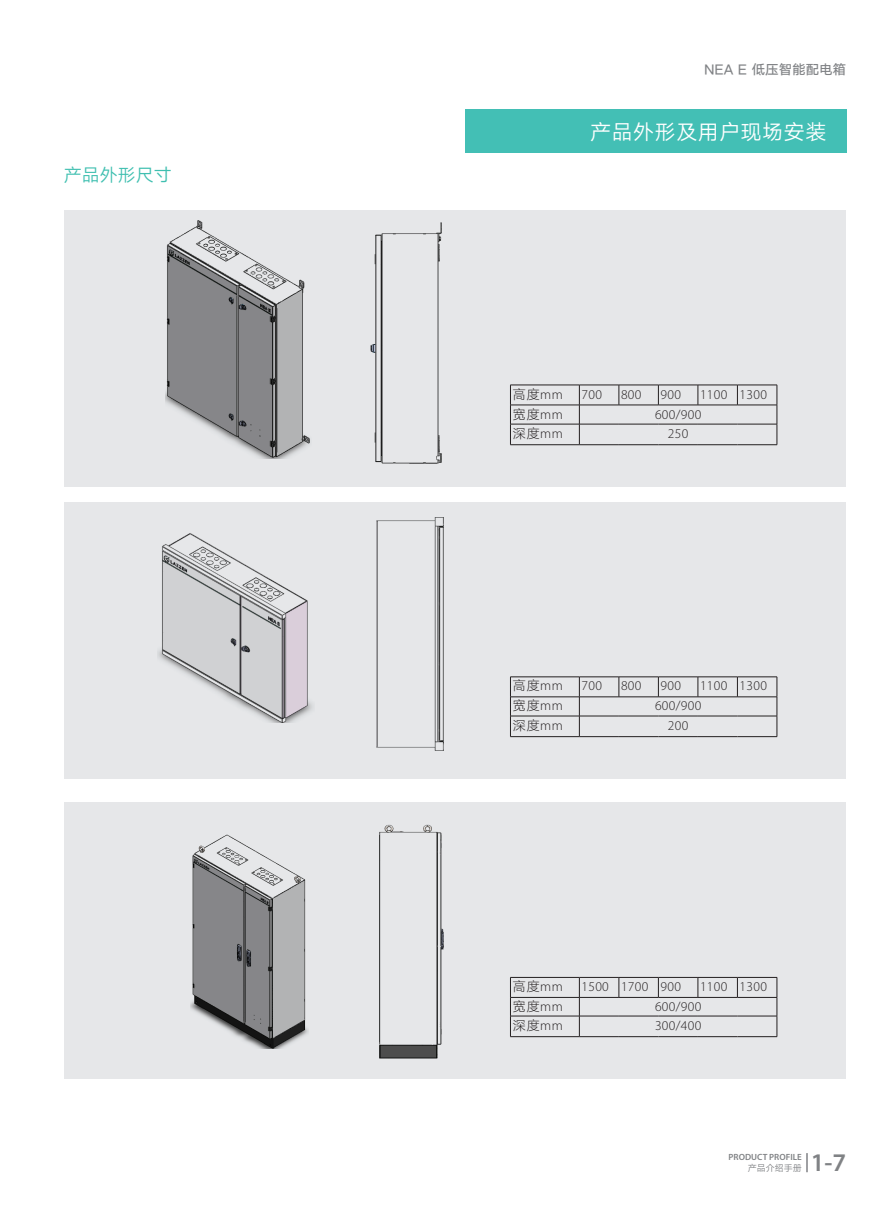
<style>
.page{position:relative;width:893px;height:1212px;background:#fff}
.page>*{position:absolute;margin:0;border:0;box-sizing:border-box;transform-origin:0 0}
.t1{font:600 25.5px "Myriad Pro";color:#808285}
.t2{font:21px "HY Qi Hei EZS";letter-spacing:.025em;color:#fff}
.t3{font:18px "HY Qi Hei EZS";color:#3fbfb0}
.t4{font:300 13.5px "Myriad Pro";letter-spacing:.025em;color:#231f20}
.t5{font:13.5px "HY Qi Hei DZS";letter-spacing:.025em;color:#231f20}
.t6{font:13.5px "HY Qi Hei FZS";color:#808285}
.t7{font:600 9px "Myriad Pro";color:#808285}
.t8{font:9px "HY Qi Hei EZS";color:#808285}
.s1{font-family:"Myriad Pro";font-weight:300}
</style>
<div class="page">
<svg style="left:806px;top:1153px;width:2px;height:19px"></svg>
<div style="left:65px;top:210px;width:781px;height:276px;background:#e6e7e9"></div>
<div style="left:65px;top:502px;width:781px;height:276px;background:#e6e7e9"></div>
<div style="left:65px;top:802px;width:781px;height:277px;background:#e6e7e9"></div>
<img style="left:157px;top:533px;width:156px;height:190px">
<div style="left:465px;top:109px;width:381px;height:43px;background:#43bfb5"></div>
<img style="left:190px;top:834px;width:118px;height:214px">
<img style="left:165px;top:220px;width:145px;height:238px">
<img style="left:370px;top:222px;width:72px;height:242px">
<hr style="left:510px;top:385px;width:69px;height:1px;background:#231f20">
<hr style="left:579px;top:385px;width:40px;height:1px;background:#231f20">
<hr style="left:619px;top:385px;width:39px;height:1px;background:#231f20">
<svg style="left:619px;top:385px;width:1px;height:20px"></svg>
<hr style="left:658px;top:385px;width:40px;height:1px;background:#231f20">
<svg style="left:658px;top:385px;width:1px;height:20px"></svg>
<hr style="left:698px;top:385px;width:39px;height:1px;background:#231f20">
<svg style="left:698px;top:385px;width:1px;height:20px"></svg>
<hr style="left:737px;top:385px;width:40px;height:1px;background:#231f20">
<svg style="left:737px;top:385px;width:1px;height:20px"></svg>
<hr style="left:510px;top:405px;width:69px;height:1px;background:#231f20">
<hr style="left:579px;top:405px;width:40px;height:1px;background:#231f20">
<hr style="left:619px;top:405px;width:39px;height:1px;background:#231f20">
<hr style="left:658px;top:405px;width:40px;height:1px;background:#231f20">
<hr style="left:698px;top:405px;width:39px;height:1px;background:#231f20">
<hr style="left:737px;top:405px;width:40px;height:1px;background:#231f20">
<hr style="left:510px;top:424px;width:69px;height:1px;background:#231f20">
<svg style="left:510px;top:385px;width:1px;height:59px"></svg>
<hr style="left:579px;top:424px;width:40px;height:1px;background:#231f20">
<svg style="left:579px;top:385px;width:1px;height:59px"></svg>
<hr style="left:619px;top:424px;width:39px;height:1px;background:#231f20">
<hr style="left:658px;top:424px;width:40px;height:1px;background:#231f20">
<hr style="left:698px;top:424px;width:39px;height:1px;background:#231f20">
<hr style="left:737px;top:424px;width:40px;height:1px;background:#231f20">
<svg style="left:777px;top:385px;width:1px;height:59px"></svg>
<hr style="left:510px;top:444px;width:69px;height:1px;background:#231f20">
<hr style="left:579px;top:444px;width:40px;height:1px;background:#231f20">
<hr style="left:619px;top:444px;width:39px;height:1px;background:#231f20">
<hr style="left:658px;top:444px;width:40px;height:1px;background:#231f20">
<hr style="left:698px;top:444px;width:39px;height:1px;background:#231f20">
<hr style="left:737px;top:444px;width:40px;height:1px;background:#231f20">
<hr style="left:510px;top:676px;width:69px;height:1px;background:#231f20">
<hr style="left:579px;top:676px;width:40px;height:1px;background:#231f20">
<hr style="left:619px;top:676px;width:39px;height:1px;background:#231f20">
<svg style="left:619px;top:677px;width:1px;height:19px"></svg>
<hr style="left:658px;top:676px;width:40px;height:1px;background:#231f20">
<svg style="left:658px;top:677px;width:1px;height:19px"></svg>
<hr style="left:698px;top:676px;width:39px;height:1px;background:#231f20">
<svg style="left:698px;top:677px;width:1px;height:19px"></svg>
<hr style="left:737px;top:676px;width:40px;height:1px;background:#231f20">
<svg style="left:737px;top:677px;width:1px;height:19px"></svg>
<hr style="left:510px;top:696px;width:69px;height:1px;background:#231f20">
<hr style="left:579px;top:696px;width:40px;height:1px;background:#231f20">
<hr style="left:619px;top:696px;width:39px;height:1px;background:#231f20">
<hr style="left:658px;top:696px;width:40px;height:1px;background:#231f20">
<hr style="left:698px;top:696px;width:39px;height:1px;background:#231f20">
<hr style="left:737px;top:696px;width:40px;height:1px;background:#231f20">
<hr style="left:510px;top:716px;width:69px;height:1px;background:#231f20">
<svg style="left:510px;top:677px;width:1px;height:59px"></svg>
<hr style="left:579px;top:716px;width:40px;height:1px;background:#231f20">
<svg style="left:579px;top:677px;width:1px;height:59px"></svg>
<hr style="left:619px;top:716px;width:39px;height:1px;background:#231f20">
<hr style="left:658px;top:716px;width:40px;height:1px;background:#231f20">
<hr style="left:698px;top:716px;width:39px;height:1px;background:#231f20">
<hr style="left:737px;top:716px;width:40px;height:1px;background:#231f20">
<svg style="left:777px;top:677px;width:1px;height:59px"></svg>
<hr style="left:510px;top:736px;width:69px;height:1px;background:#231f20">
<hr style="left:579px;top:736px;width:40px;height:1px;background:#231f20">
<hr style="left:619px;top:736px;width:39px;height:1px;background:#231f20">
<hr style="left:658px;top:736px;width:40px;height:1px;background:#231f20">
<hr style="left:698px;top:736px;width:39px;height:1px;background:#231f20">
<hr style="left:737px;top:736px;width:40px;height:1px;background:#231f20">
<hr style="left:510px;top:977px;width:69px;height:1px;background:#231f20">
<hr style="left:579px;top:977px;width:40px;height:1px;background:#231f20">
<hr style="left:619px;top:977px;width:39px;height:1px;background:#231f20">
<svg style="left:619px;top:977px;width:1px;height:20px"></svg>
<hr style="left:658px;top:977px;width:40px;height:1px;background:#231f20">
<svg style="left:658px;top:977px;width:1px;height:20px"></svg>
<hr style="left:698px;top:977px;width:39px;height:1px;background:#231f20">
<svg style="left:698px;top:977px;width:1px;height:20px"></svg>
<hr style="left:737px;top:977px;width:40px;height:1px;background:#231f20">
<svg style="left:737px;top:977px;width:1px;height:20px"></svg>
<hr style="left:510px;top:997px;width:69px;height:1px;background:#231f20">
<hr style="left:579px;top:997px;width:40px;height:1px;background:#231f20">
<hr style="left:619px;top:997px;width:39px;height:1px;background:#231f20">
<hr style="left:658px;top:997px;width:40px;height:1px;background:#231f20">
<hr style="left:698px;top:997px;width:39px;height:1px;background:#231f20">
<hr style="left:737px;top:997px;width:40px;height:1px;background:#231f20">
<hr style="left:510px;top:1016px;width:69px;height:1px;background:#231f20">
<svg style="left:510px;top:977px;width:1px;height:59px"></svg>
<hr style="left:579px;top:1016px;width:40px;height:1px;background:#231f20">
<svg style="left:579px;top:977px;width:1px;height:59px"></svg>
<hr style="left:619px;top:1016px;width:39px;height:1px;background:#231f20">
<hr style="left:658px;top:1016px;width:40px;height:1px;background:#231f20">
<hr style="left:698px;top:1016px;width:39px;height:1px;background:#231f20">
<hr style="left:737px;top:1016px;width:40px;height:1px;background:#231f20">
<svg style="left:777px;top:977px;width:1px;height:59px"></svg>
<hr style="left:510px;top:1036px;width:69px;height:1px;background:#231f20">
<hr style="left:579px;top:1036px;width:40px;height:1px;background:#231f20">
<hr style="left:619px;top:1036px;width:39px;height:1px;background:#231f20">
<hr style="left:658px;top:1036px;width:40px;height:1px;background:#231f20">
<hr style="left:698px;top:1036px;width:39px;height:1px;background:#231f20">
<hr style="left:737px;top:1036px;width:40px;height:1px;background:#231f20">
<img style="left:376px;top:517px;width:68px;height:234px">
<img style="left:379px;top:825px;width:65px;height:234px">
<h3 class="t3" style="left:64px;top:165px;width:109px">产品外形尺寸</h3>
<p class="t6" style="left:704px;top:62px;width:144px">NEA E 低压智能配电箱</p>
<h2 class="t2" style="left:590px;top:120px;width:238px">产品外形及用户现场安装</h2>
<p class="t5" style="left:513px;top:387px;width:52px">䗮姪<span class="s1">mm</span></p>
<p class="t4" style="left:581px;top:386px;width:22px">700</p>
<p class="t4" style="left:621px;top:386px;width:22px">800</p>
<p class="t4" style="left:660px;top:386px;width:22px">900</p>
<p class="t4" style="left:700px;top:386px;width:68px">1100 1300</p>
<p class="t5" style="left:513px;top:407px;width:52px">哃姪<span class="s1">mm</span></p>
<p class="t4" style="left:655px;top:406px;width:48px">600/900</p>
<p class="t5" style="left:513px;top:426px;width:52px">獿姪<span class="s1">mm</span></p>
<p class="t4" style="left:668px;top:425px;width:22px">250</p>
<p class="t5" style="left:513px;top:678px;width:52px">䗮姪<span class="s1">mm</span></p>
<p class="t4" style="left:581px;top:678px;width:22px">700</p>
<p class="t4" style="left:621px;top:678px;width:22px">800</p>
<p class="t4" style="left:660px;top:678px;width:22px">900</p>
<p class="t4" style="left:700px;top:678px;width:68px">1100 1300</p>
<p class="t5" style="left:513px;top:698px;width:52px">哃姪<span class="s1">mm</span></p>
<p class="t4" style="left:655px;top:698px;width:48px">600/900</p>
<p class="t5" style="left:513px;top:718px;width:52px">獿姪<span class="s1">mm</span></p>
<p class="t4" style="left:668px;top:717px;width:22px">200</p>
<p class="t5" style="left:513px;top:979px;width:52px">䗮姪<span class="s1">mm</span></p>
<p class="t4" style="left:581px;top:978px;width:101px">1500 1700 900</p>
<p class="t4" style="left:700px;top:978px;width:68px">1100 1300</p>
<p class="t5" style="left:513px;top:999px;width:52px">哃姪<span class="s1">mm</span></p>
<p class="t4" style="left:655px;top:998px;width:48px">600/900</p>
<p class="t5" style="left:513px;top:1018px;width:52px">獿姪<span class="s1">mm</span></p>
<p class="t4" style="left:655px;top:1017px;width:48px">300/400</p>
<p class="t7" style="left:729px;top:1151px;width:75px">PRODUCT PROFILE</p>
<p class="t8" style="left:748px;top:1163px;width:55px">产品介绍手册</p>
<h1 class="t1" style="left:811px;top:1146px;width:37px">1-7</h1>
</div>
